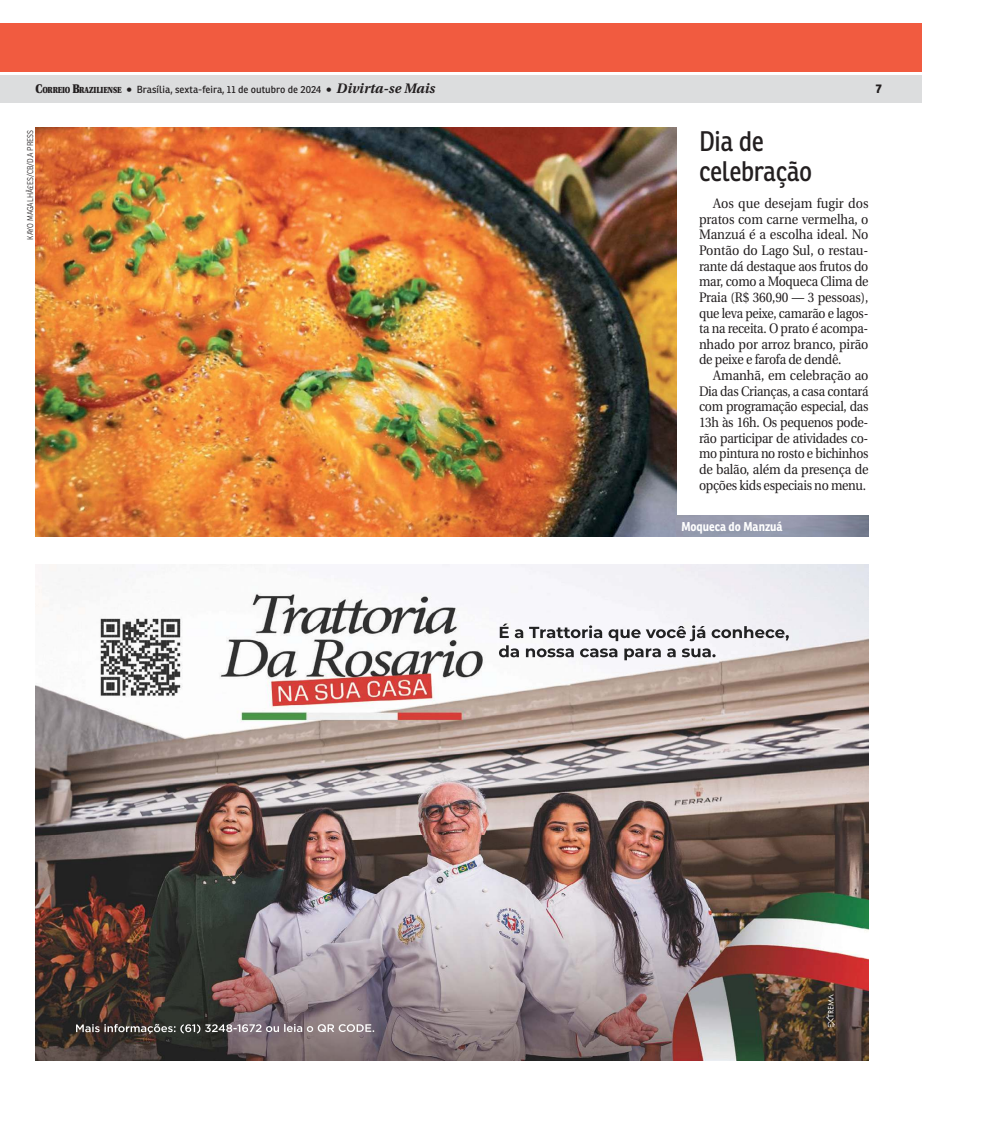
<style>
.page{position:relative;width:989px;height:1124px;background:#fff}
.page>*{position:absolute;margin:0;border:0;box-sizing:border-box;transform-origin:0 0}
.t1{font:27.5px/30px "Ronnia";letter-spacing:-.015em;color:#231f20;scale:.9 1}
.t2{font:13.75px/15.6px "Utopia";letter-spacing:-.02em;color:#231f20;text-align:justify;scale:.92 1}
.t3{font:700 12.5px "Ronnia";color:#fff;scale:.9 1}
.t4{font:900 12.5px "Utopia";color:#231f20}
.t5{font:800 12.5px "Ronnia";color:#231f20;scale:.9 1}
.t6{font:10px "Ronnia";letter-spacing:.005em;color:#231f20}
.t7{font:300 8.12px "Ronnia";color:#231f20;scale:.9 1}
.s1{font-family:"Utopia";font-weight:900;font-size:12.5px}
.s2{font-family:"Utopia";font-weight:900;font-size:8.75px}
.s3{font-family:"Utopia";font-weight:700;font-style:italic;font-size:13.75px}
</style>
<div class="page">
<div style="left:0;top:75px;width:921px;height:28px;background:#dcddde"></div>
<div style="left:0;top:23px;width:921px;height:49px;background:#f15b40"></div>
<img style="left:35px;top:128px;width:641px;height:408px">
<img style="left:36px;top:564px;width:832px;height:271px">
<img style="left:36px;top:835px;width:832px;height:224px">
<img style="left:500px;top:623px;width:284px;height:15px">
<img style="left:114px;top:1023px;width:241px;height:8px">
<p class="t6" style="left:36px;top:85px;width:401px"><span class="s1">C</span><span class="s2">ORREIO</span> <span class="s1">B</span><span class="s2">RAZILIENSE</span> Brasília, sexta-feira, 11 de outubro de 2024 <span class="s1">•</span> <span class="s3">Divirta-se Mais</span></p>
<p class="t5" style="left:876px;top:84px;width:8px">7</p>
<p class="t4" style="left:127px;top:83px;width:7px">•</p>
<p class="t4" style="left:323px;top:83px;width:7px">•</p>
<p class="t7" style="left:26px;top:239px;width:123px;rotate:-90deg">KAYO MAGALHÃ£ES/CB/D.A PRESS</p>
<h1 class="t1" style="left:699px;top:128px;width:127px">Dia de celebração</h1>
<p class="t2" style="left:699px;top:197px;width:186px;text-indent:14px">Aos que desejam fugir dos pratos com carne vermelha, o Manzuá é a escolha ideal. No Pontão do Lago Sul, o restau&shy;rante dá destaque aos frutos do mar, como a Moqueca Clima de Praia (R$ 360,90 — 3 pessoas), que leva peixe, camarão e lagos&shy;ta na receita. O prato é acompa&shy;nhado por arroz branco, pirão de peixe e farofa de dendê.</p>
<p class="t2" style="left:699px;top:369px;width:186px;text-indent:14px">Amanhã, em celebração ao Dia das Crianças, a casa contará com programação especial, das 13h às 16h. Os pequenos pode&shy;rão participar de atividades co&shy;mo pintura no rosto e bichinhos de balão, além da presença de opções kids especiais no menu.</p>
<p class="t3" style="left:681px;top:520px;width:114px">Moqueca do Manzuá</p>
</div>
